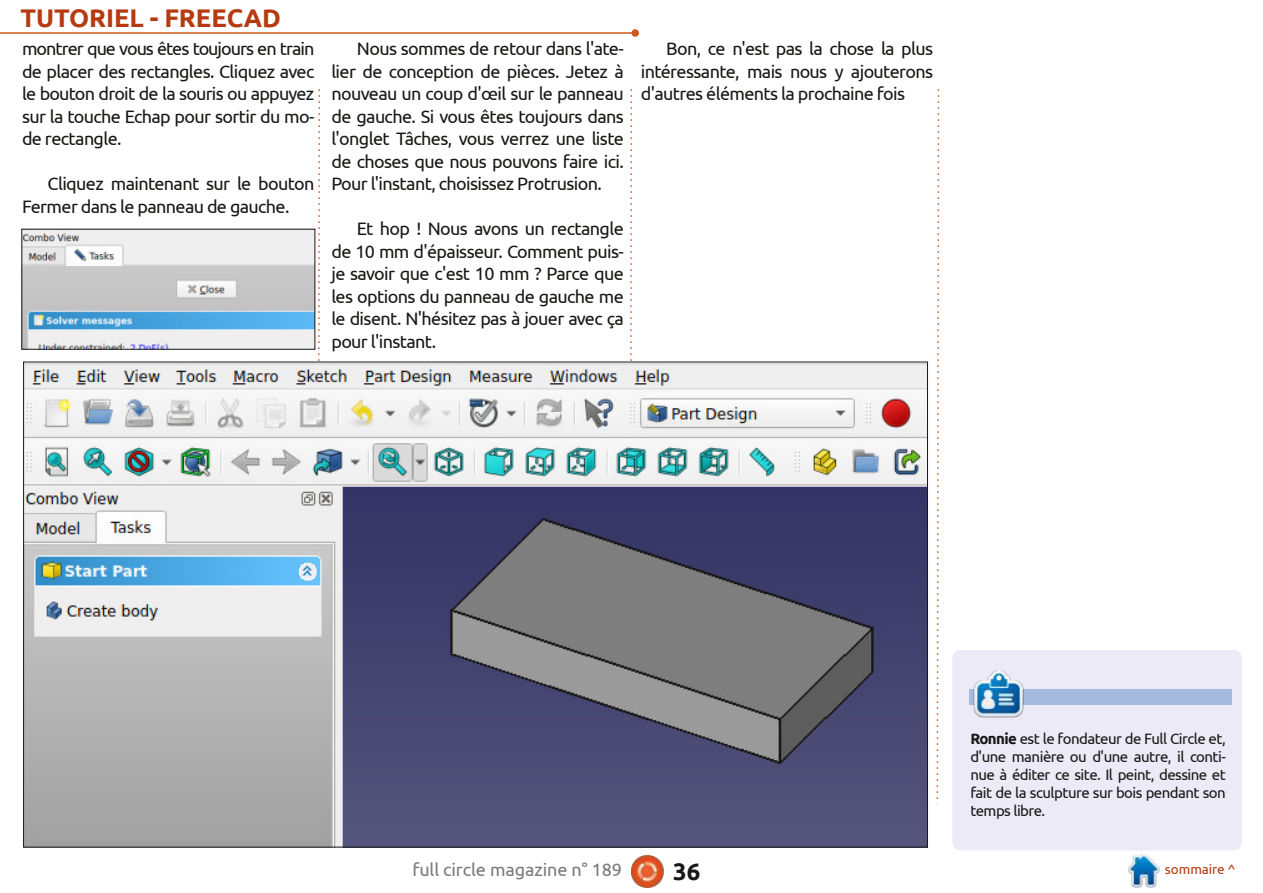
<style>
.page{position:relative;width:1263px;height:893px;background:#fff}
.page>*{position:absolute;margin:0;border:0;box-sizing:border-box;transform-origin:0 0}
.t1{font:700 25.5px "Ubuntu";color:#b53a10}
.t2{font:700 24px "Ubuntu";color:#181715}
.t3{font:18px/22.5px "Ubuntu";letter-spacing:-.035em;color:#181715;text-align:justify}
.t4{font:18px "Ubuntu";letter-spacing:-.005em;color:#79797f}
.t5{font:15px/18px "Ubuntu";letter-spacing:-.035em;color:#181715;text-align:justify}
.t6{font:13.5px "Ubuntu";letter-spacing:-.005em;color:#b53a10}
.s1{font-weight:700}
</style>
<div class="page">
<img style="left:631px;top:855px;width:33px;height:33px">
<img style="left:1128px;top:855px;width:32px;height:32px">
<hr style="left:0;top:32px;width:635px;height:2px;background:#cd581e">
<div style="left:631px;top:29px;width:8px;height:8px;background:#cd581e;border-radius:50%"></div>
<svg style="left:629px;top:89px;width:4px;height:273px"></svg>
<svg style="left:317px;top:89px;width:4px;height:273px"></svg>
<svg style="left:936px;top:89px;width:4px;height:715px"></svg>
<div style="left:952px;top:650px;width:290px;height:200px;background:#ebeaf6;border-radius:9px"></div>
<div style="left:969px;top:689px;width:262px;height:15px;background:#a5badd"></div>
<img style="left:973px;top:670px;width:51px;height:48px">
<img style="left:24px;top:231px;width:289px;height:116px">
<img style="left:26px;top:364px;width:899px;height:481px">
<h1 class="t1" style="left:21px;top:3px;width:262px">TUTORIEL - FREECAD</h1>
<p class="t3" style="left:22px;top:37px;width:294px">montrer que vous êtes toujours en train de placer des rectangles. Cliquez avec le bouton droit de la souris ou appuyez sur la touche Echap pour sortir du mo&shy;de rectangle.</p>
<p class="t3" style="left:22px;top:172px;width:294px;text-indent:26px">Cliquez maintenant sur le bouton<br>Fermer dans le panneau de gauche.</p>
<p class="t3" style="left:331px;top:37px;width:294px;text-indent:26px">Nous sommes de retour dans l'ate&shy;lier de conception de pièces. Jetez à nouveau un coup d'œil sur le panneau de gauche. Si vous êtes toujours dans l'onglet Tâches, vous verrez une liste de choses que nous pouvons faire ici.<br>Pour l'instant, choisissez Protrusion.</p>
<p class="t3" style="left:331px;top:217px;width:294px;text-indent:26px">Et hop ! Nous avons un rectangle de 10 mm d'épaisseur. Comment puis&shy;je savoir que c'est 10 mm ? Parce que les options du panneau de gauche me le disent. N'hésitez pas à jouer avec ça pour l'instant.</p>
<p class="t3" style="left:641px;top:37px;width:294px;text-indent:26px">Bon, ce n'est pas la chose la plus intéressante, mais nous y ajouterons d'autres éléments la prochaine fois</p>
<p class="t5" style="left:970px;top:730px;width:257px"><span class="s1">Ronnie</span> est le fondateur de Full Circle et, d'une manière ou d'une autre, il conti&shy;nue à éditer ce site. Il peint, dessine et fait de la sculpture sur bois pendant son temps libre.</p>
<p class="t4" style="left:412px;top:859px;width:211px">full circle magazine n° 189</p>
<h2 class="t2" style="left:673px;top:857px;width:29px">36</h2>
<p class="t6" style="left:1165px;top:861px;width:72px">sommaire ^</p>
</div>
